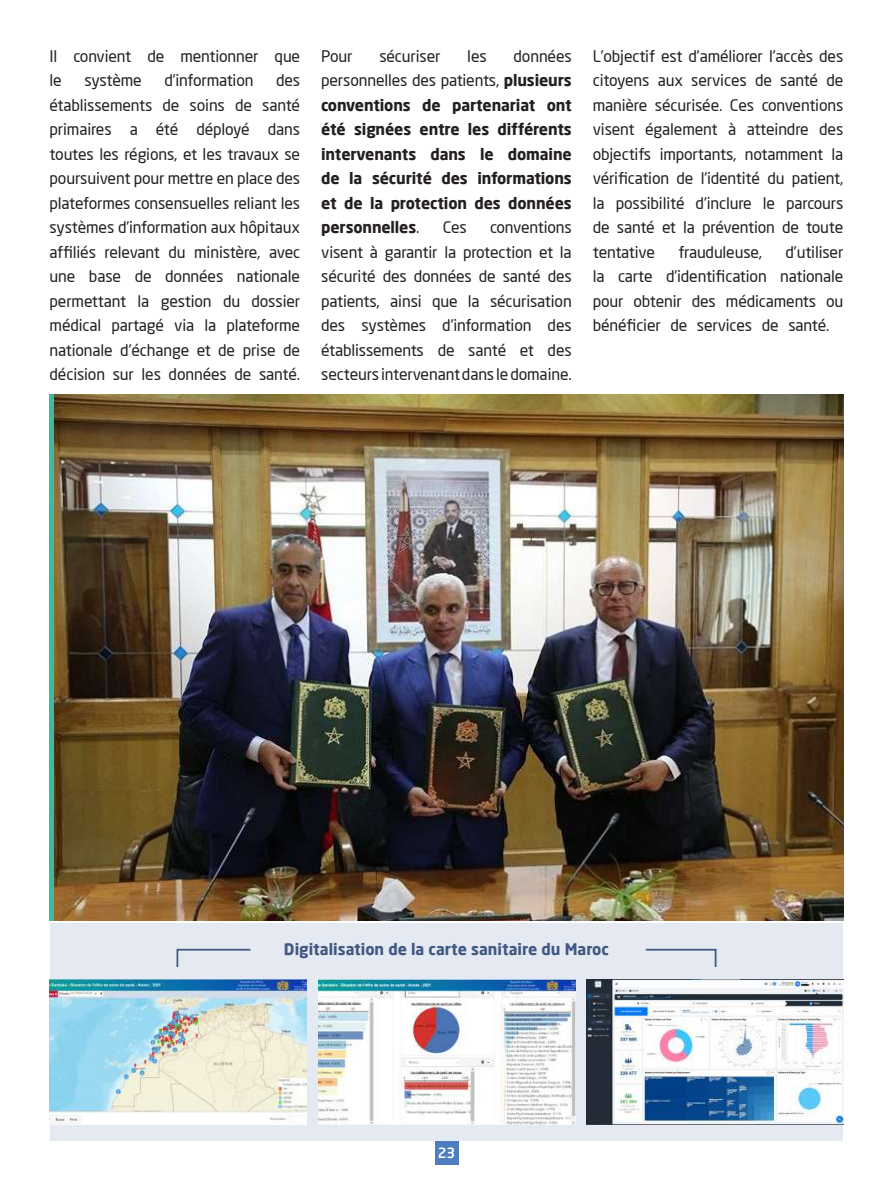
<style>
.page{position:relative;width:893px;height:1191px;background:#fff}
.page>*{position:absolute;margin:0;border:0;box-sizing:border-box;transform-origin:0 0}
.t1{font:15.75px/24.5px "Neo Sans Arabic";letter-spacing:-.01em;color:#231f20;text-align:justify}
.t2{font:700 15.75px/24.5px "Neo Sans Arabic";letter-spacing:-.01em;color:#231f20;text-align:justify}
.t3{font:700 15.75px "Neo Sans Arabic";color:#415982}
.t4{font:500 14px "Neo Sans Arabic";color:#fff}
.s1{font-weight:400}
</style>
<div class="page">
<div style="left:435px;top:1141px;width:23px;height:23px;background:#4f7ec0"></div>
<div style="left:50px;top:923px;width:792px;height:217px;background:#e5eaf2"></div>
<img style="left:54px;top:394px;width:789px;height:526px">
<img style="left:50px;top:979px;width:257px;height:146px">
<img style="left:319px;top:979px;width:257px;height:146px">
<img style="left:586px;top:979px;width:257px;height:146px">
<svg style="left:176px;top:948px;width:541px;height:19px"></svg>
<hr style="left:50px;top:394px;width:4px;height:526px;background:#39bda2">
<p class="t1" style="left:50px;top:44px;width:252px">Il convient de mentionner que le</p>
<p class="t1" style="left:84px;top:68px;width:59px">système</p>
<p class="t1" style="left:164px;top:68px;width:91px">d’information</p>
<p class="t1" style="left:50px;top:68px;width:252px;text-indent:226px">des établissements de soins de santé primaires a été déployé dans toutes les régions, et les travaux se poursuivent pour mettre en place des plateformes consensuelles reliant les systèmes d’information aux hôpitaux affiliés relevant du ministère, avec une base de données nationale permettant la gestion du dossier médical partagé via la plateforme nationale d’échange et de prise de décision sur les données de santé.</p>
<p class="t2" style="left:321px;top:44px;width:252px;text-indent:192px"><span class="s1">données personnelles des patients,</span> plusieurs conventions de partenariat ont été signées entre les différents intervenants dans le domaine de la sécurité des informations et de la protection des données personnelles<span class="s1">.</span></p>
<p class="t1" style="left:321px;top:44px;width:33px">Pour</p>
<p class="t1" style="left:379px;top:44px;width:63px">sécuriser</p>
<p class="t1" style="left:467px;top:44px;width:21px">les</p>
<p class="t1" style="left:321px;top:215px;width:252px;text-indent:169px">conventions visent à garantir la protection et la sécurité des données de santé des patients, ainsi que la sécurisation des systèmes d’information des établissements de santé et des secteurs intervenant dans le domaine.</p>
<p class="t1" style="left:443px;top:215px;width:26px">Ces</p>
<p class="t1" style="left:593px;top:44px;width:252px">L’objectif est d’améliorer l’accès des citoyens aux services de santé de manière sécurisée. Ces conventions visent également à atteindre des objectifs importants, notamment la vérification de l’identité du patient, la possibilité d’inclure le parcours de santé et la prévention de toute tentative</p>
<p class="t1" style="left:678px;top:240px;width:85px">frauduleuse,</p>
<p class="t1" style="left:593px;top:240px;width:252px;text-indent:193px">d’utiliser la carte d’identification nationale pour obtenir des médicaments ou bénéficier de services de santé.</p>
<p class="t3" style="left:284px;top:937px;width:327px">Digitalisation de la carte sanitaire du Maroc</p>
<p class="t4" style="left:438px;top:1142px;width:19px">23</p>
</div>
